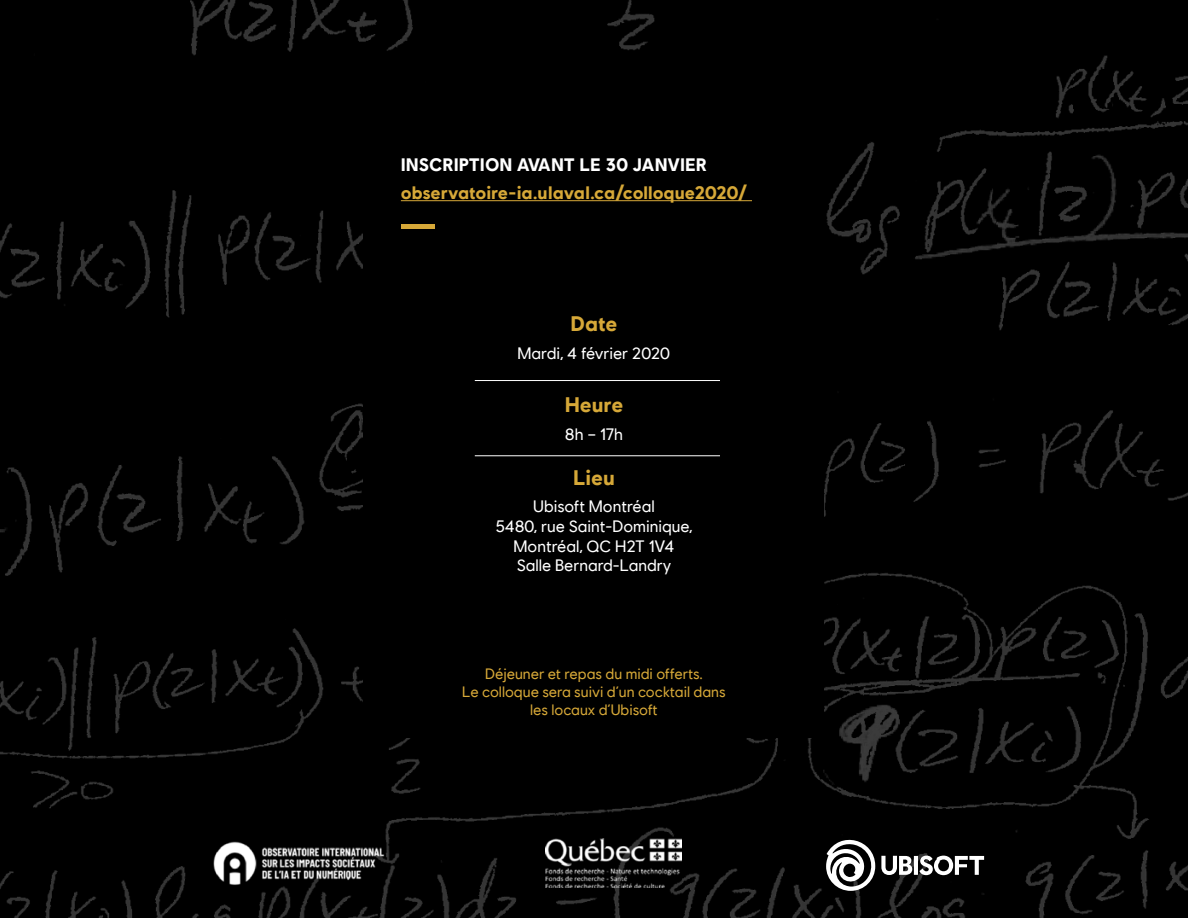
<style>
.page{position:relative;width:1188px;height:918px;background:#fff}
.page>*{position:absolute;margin:0;border:0;box-sizing:border-box;transform-origin:0 0}
.t1{font:700 21px "Ubisoft Sans";color:#d6a838}
.t2{font:700 18px "Ubisoft Sans";color:#d6a838}
.t3{font:700 18px "Ubisoft Sans";color:#fff}
.t4{font:16.5px/19.8px "Ubisoft Sans";color:#fff;text-align:center}
.t5{font:15px/18px "Ubisoft Sans";color:#d6a838;text-align:center}
</style>
<div class="page">
<img style="left:0;top:0;width:1188px;height:918px">
<div style="left:364px;top:130px;width:460px;height:608px;background:#000"></div>
<hr style="left:401px;top:200px;width:351px;height:1px;background:#d6a838">
<div style="left:402px;top:224px;width:33px;height:5px;background:#d6a838"></div>
<hr style="left:475px;top:380px;width:245px;height:1px;background:#fff">
<hr style="left:475px;top:455px;width:245px;height:1px;background:#fff">
<img style="left:204px;top:834px;width:198px;height:58px">
<img style="left:546px;top:838px;width:136px;height:50px">
<svg style="left:826px;top:840px;width:49px;height:51px"></svg>
<svg style="left:881px;top:856px;width:103px;height:19px"></svg>
<p class="t3" style="left:401px;top:154px;width:308px">INSCRIPTION AVANT LE 30 JANVIER</p>
<p class="t2" style="left:401px;top:183px;width:348px">observatoire-ia.ulaval.ca/colloque2020/</p>
<p class="t1" style="left:571px;top:312px;width:48px">Date</p>
<p class="t4" style="left:518px;top:345px;width:154px">Mardi, 4 février 2020</p>
<p class="t1" style="left:565px;top:392px;width:60px">Heure</p>
<p class="t4" style="left:565px;top:426px;width:60px">8h – 17h</p>
<p class="t1" style="left:573px;top:466px;width:43px">Lieu</p>
<p class="t4" style="left:495px;top:498px;width:199px">Ubisoft Montréal<br>5480, rue Saint-Dominique,<br>Montréal, QC H2T 1V4<br>Salle Bernard-Landry</p>
<p class="t5" style="left:462px;top:667px;width:265px">Déjeuner et repas du midi offerts.<br>Le colloque sera suivi d’un cocktail dans les locaux d’Ubisoft</p>
</div>
